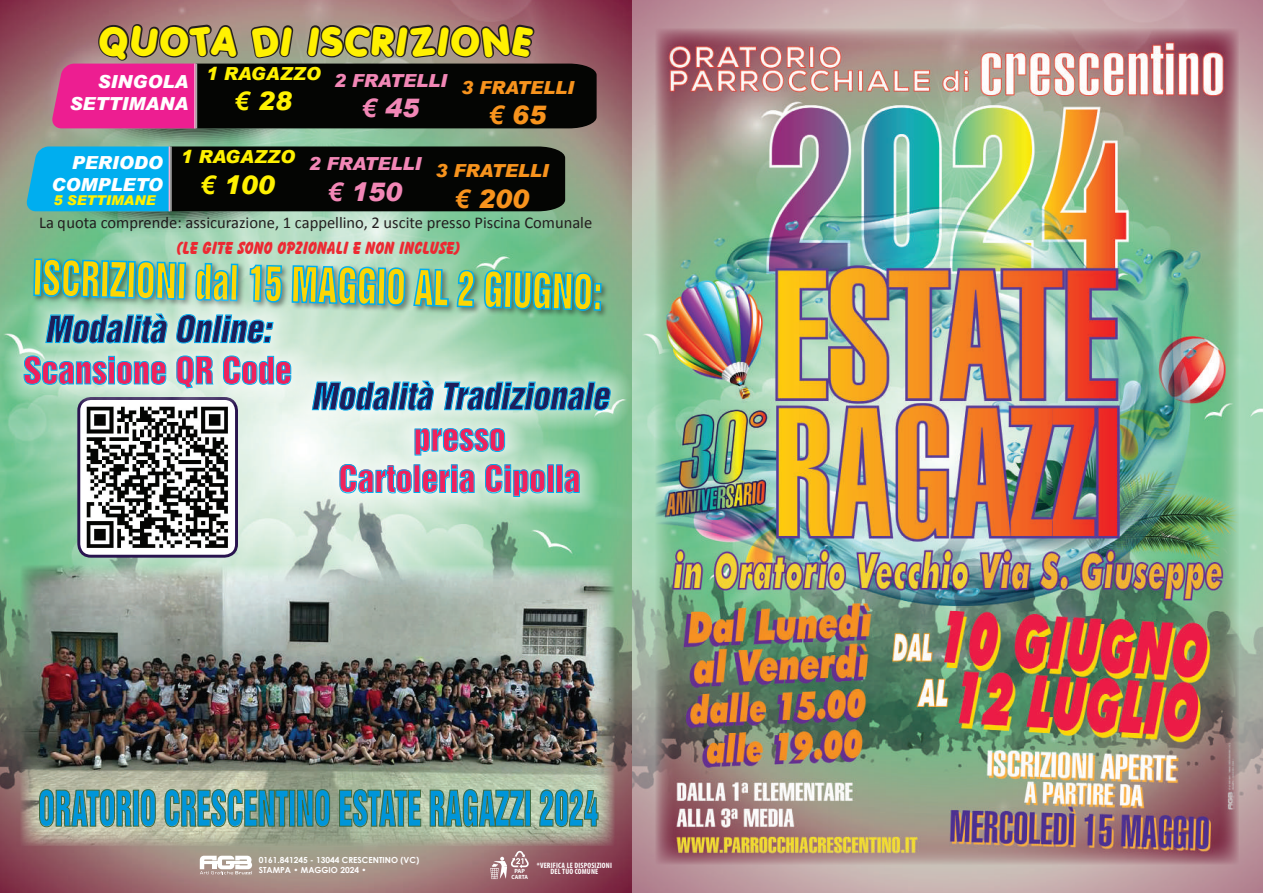
<style>
.page{position:relative;width:1263px;height:893px;background:#fff}
.page>*{position:absolute;margin:0;border:0;box-sizing:border-box;transform-origin:0 0}
.t1{font:45px "Swiss 921 BT Regular A";color:#0095d9;scale:.66 1}
.t2{font:45px "Swiss 921 BT Regular A";color:#fcd604;scale:.78 1}
.t3{font:37.5px "Porkys";letter-spacing:.1em;color:#fff101}
.t4{font:34.5px/41.4px "Swiss 921 BT Regular A";color:#ee225d;text-align:center}
.t5{font:italic 34.5px "Swiss 921 BT Regular A";color:#1d1f5b}
.t6{font:italic 900 25.5px "Arial";color:#fff101}
.t7{font:italic 900 25.5px "Arial";color:#f287b6}
.t8{font:italic 900 25.5px "Arial";color:#f7931d}
.t9{font:800 18px "Balloon BT";color:#ec2932;scale:.91 1}
.t10{font:italic 900 18px/21.6px "Arial";color:#fff;text-align:right}
.t11{font:italic 900 18px "Arial";color:#f287b6}
.t12{font:italic 900 18px "Arial";color:#f7931d}
.t13{font:italic 900 18px "Arial";color:#fff101}
.t14{font:16.5px "Calibri";color:#231f20}
.t15{font:italic 900 13.5px "Arial";color:#fff101}
.t16{font:700 8.4px/10.1px "Century Gothic";color:#fff}
.t17{font:700 condensed 7.8px "Myriad Pro";letter-spacing:.02em;color:#fff}
.t18{font:700 6px "Myriad Pro";color:#fff;scale:.9 1}
.t19{font:700 6px "Myriad Pro";color:#fff}
.s1{font-weight:700}
</style>
<div class="page">
<img style="left:0;top:0;width:1263px;height:893px">
<img style="left:656px;top:29px;width:583px;height:835px">
<div style="left:79px;top:398px;width:157px;height:158px;background:#fff;border-radius:12px"></div>
<img style="left:86px;top:456px;width:142px;height:92px">
<div style="left:77px;top:397px;width:161px;height:161px;border:3px solid #29144f;border-radius:12px"></div>
<svg style="left:2px;top:292px;width:21px;height:117px;background:#84c89c"></svg>
<svg style="left:290px;top:359px;width:342px;height:159px;background:#b2dbbf"></svg>
<img style="left:23px;top:0;width:588px;height:456px">
<svg style="left:339px;top:464px;width:73px;height:30px"></svg>
<svg style="left:422px;top:464px;width:53px;height:30px;background:#ade1e6"></svg>
<svg style="left:485px;top:464px;width:61px;height:33px;background:#a2dbd9"></svg>
<div style="left:547px;top:464px;width:7px;height:29px;border:1px solid #00aeef"></div>
<div style="left:556px;top:464px;width:7px;height:29px;border:1px solid #00aeef"></div>
<svg style="left:564px;top:469px;width:16px;height:25px"></svg>
<img style="left:21px;top:565px;width:593px;height:281px">
<svg style="left:490px;top:851px;width:39px;height:28px"></svg>
<svg style="left:200px;top:856px;width:52px;height:18px"></svg>
<svg style="left:39px;top:769px;width:93px;height:58px;background:#aab197"></svg>
<div style="left:133px;top:790px;width:6px;height:36px;border:1px solid #416a3f"></div>
<svg style="left:140px;top:789px;width:16px;height:38px"></svg>
<svg style="left:164px;top:777px;width:125px;height:66px;background:#a7b095"></svg>
<div style="left:289px;top:790px;width:6px;height:36px;border:1px solid #416a3f"></div>
<svg style="left:297px;top:777px;width:33px;height:66px;background:#83947a"></svg>
<svg style="left:339px;top:769px;width:82px;height:58px;background:#98ac8d"></svg>
<svg style="left:429px;top:769px;width:95px;height:58px;background:#a1b798"></svg>
<div style="left:525px;top:790px;width:6px;height:36px;border:1px solid #416a3f"></div>
<svg style="left:539px;top:789px;width:60px;height:38px;background:#9fb595"></svg>
<h2 class="t3" style="left:100px;top:17px;width:433px">QUOTA DI ISCRIZIONE</h2>
<p class="t10" style="left:70px;top:71px;width:120px">SINGOLA<br>SETTIMANA</p>
<p class="t13" style="left:206px;top:62px;width:47px">1 RAGA</p>
<p class="t13" style="left:280px;top:62px;width:41px">ZZO</p>
<h3 class="t6" style="left:235px;top:86px;width:58px"><span class="s1">€</span> 28</h3>
<p class="t11" style="left:334px;top:69px;width:57px">2 FRATELLI</p>
<h3 class="t7" style="left:362px;top:92px;width:58px"><span class="s1">€</span> 45</h3>
<p class="t12" style="left:461px;top:76px;width:57px">3 FRATELLI</p>
<h3 class="t8" style="left:489px;top:99px;width:58px"><span class="s1">€</span> 65</h3>
<p class="t13" style="left:180px;top:146px;width:47px">1 RAGA</p>
<p class="t13" style="left:254px;top:146px;width:41px">ZZO</p>
<h3 class="t6" style="left:201px;top:169px;width:75px"><span class="s1">€</span> 100</h3>
<p class="t10" style="left:51px;top:151px;width:112px;text-align:left;text-indent:21px">PERIODO<br>COMPLETO</p>
<p class="t15" style="left:53px;top:192px;width:25px">5 SETTIMANE</p>
<p class="t11" style="left:308px;top:152px;width:57px">2 FRATELLI</p>
<h3 class="t7" style="left:328px;top:176px;width:75px"><span class="s1">€</span> 150</h3>
<p class="t12" style="left:435px;top:159px;width:57px">3 FRATELLI</p>
<h3 class="t8" style="left:455px;top:183px;width:75px"><span class="s1">€</span> 200</h3>
<p class="t9" style="left:176px;top:237px;width:315px">(LE GITE SONO OPZIONALI E NON INCLUSE)</p>
<h1 class="t2" style="left:33px;top:250px;width:731px;rotate:1deg">ISCRIZIONI dal 15 MAGGIO AL 2 GIUGNO:</h1>
<h3 class="t5" style="left:44px;top:306px;width:236px">Modalità Online:</h3>
<h3 class="t4" style="left:23px;top:349px;width:270px">Scansione QR Code</h3>
<p class="t14" style="left:39px;top:212px;width:555px">La quota comprende: assicurazione, 1 cappellino, 2 uscite presso Piscina Comunale</p>
<h3 class="t5" style="left:311px;top:374px;width:307px">Modalità Tradizionale</h3>
<h3 class="t4" style="left:339px;top:416px;width:244px">presso<br>Cartoleria Cipolla</h3>
<h1 class="t1" style="left:38px;top:779px;width:850px">ORATORIO CRESCENTINO ESTATE RAGAZZI 2024</h1>
<p class="t16" style="left:259px;top:855px;width:162px">0161.841245 - 13044 CRESCENTINO (VC)<br>STAMPA • MAGGIO 2024 •</p>
<p class="t17" style="left:537px;top:861px;width:77px">*VERIFICA LE DISPOSIZIONI</p>
<p class="t19" style="left:514px;top:867px;width:12px">PAP</p>
<p class="t17" style="left:550px;top:867px;width:49px">DEL TUO COMUNE</p>
<p class="t18" style="left:512px;top:873px;width:20px">CARTA</p>
</div>
